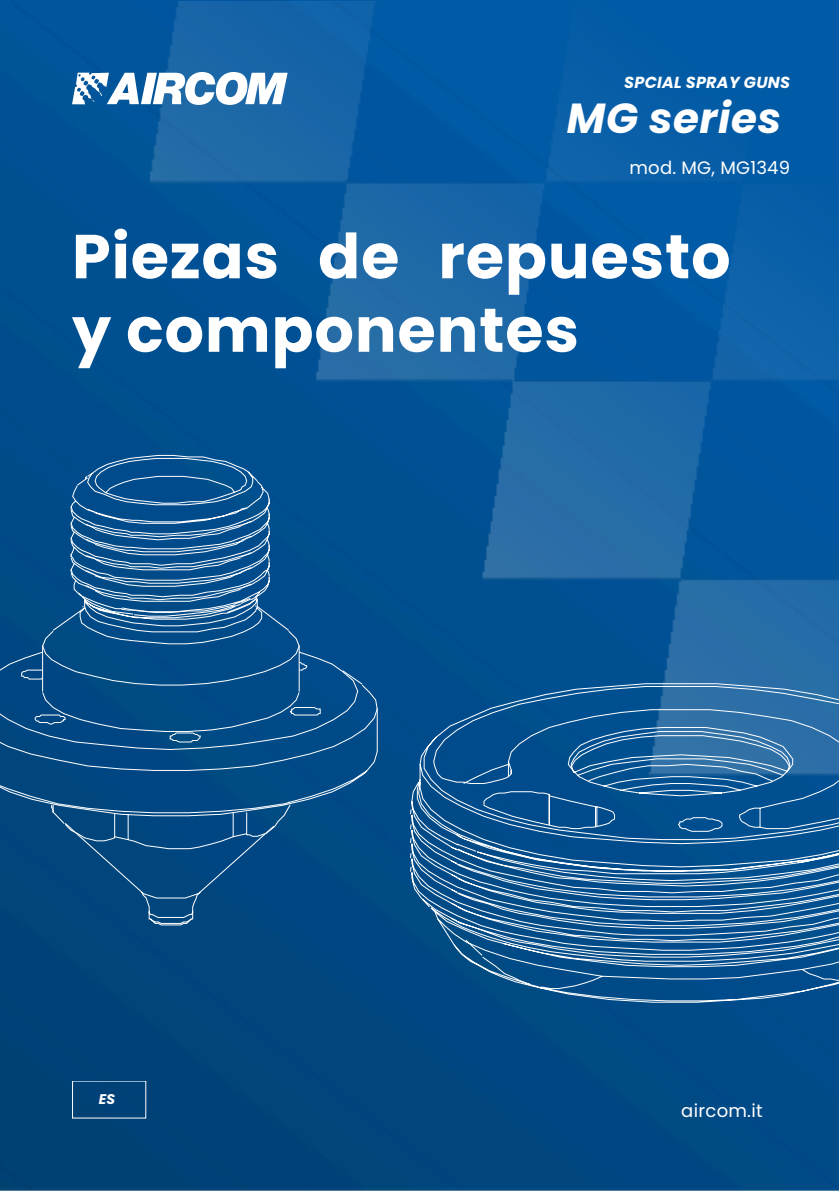
<style>
.page{position:relative;width:839px;height:1191px;background:#fff}
.page>*{position:absolute;margin:0;border:0;box-sizing:border-box;transform-origin:0 0}
.t1{font:700 62px/73.6px "Poppins";letter-spacing:.015em;color:#fff}
.t2{font:italic 700 42px "Poppins";letter-spacing:.015em;color:#fff}
.t3{font:18px "Poppins";letter-spacing:.015em;color:#fff}
.t4{font:italic 700 16px "Poppins";letter-spacing:.015em;color:#fff}
.t5{font:italic 700 14px "Poppins";color:#fff}
</style>
<div class="page">
<img style="left:0;top:0;width:838px;height:1191px">
<img style="left:150px;top:2px;width:688px;height:774px">
<svg style="left:72px;top:1081px;width:74px;height:38px;background:#104c7f"></svg>
<svg style="left:72px;top:72px;width:215px;height:33px"></svg>
<svg style="left:0;top:454px;width:378px;height:472px;background:#0d528b"></svg>
<svg style="left:410px;top:683px;width:428px;height:320px;background:#25669c"></svg>
<h3 class="t4" style="left:624px;top:71px;width:167px">SPCIAL SPRAY GUNS</h3>
<h3 class="t2" style="left:567px;top:89px;width:216px">MG series</h3>
<h3 class="t3" style="left:629px;top:155px;width:162px">mod. MG, MG1349</h3>
<p class="t1" style="left:72px;top:220px;width:660px">Piezas de repuesto y componentes</p>
<p class="t5" style="left:99px;top:1090px;width:18px">ES</p>
<h1 class="t3" style="left:681px;top:1098px;width:83px">aircom.it</h1>
</div>
